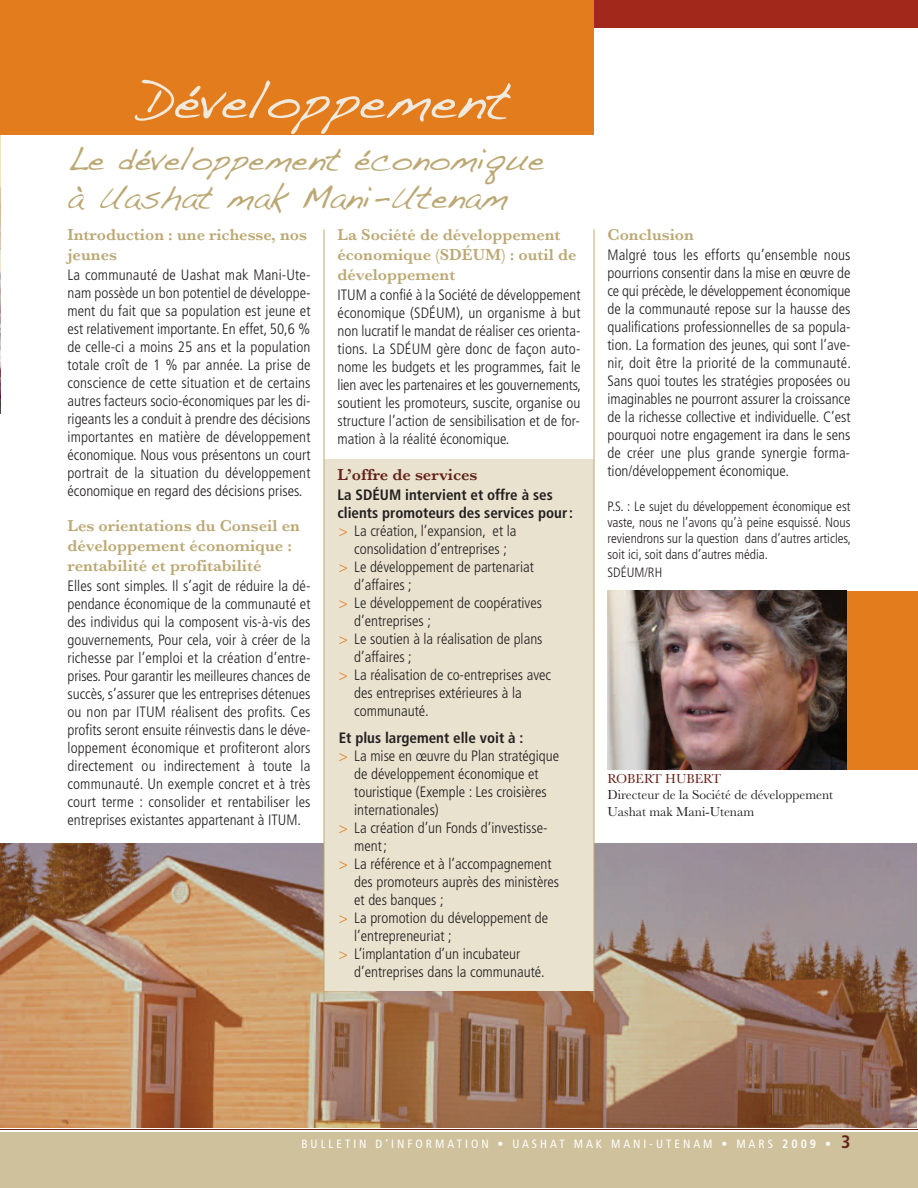
<style>
.page{position:relative;width:918px;height:1188px;background:#fff}
.page>*{position:absolute;margin:0;border:0;box-sizing:border-box;transform-origin:0 0}
.t1{font:54px "Handwriting Dakota";color:#efeadd}
.t2{font:33px/37.5px "Handwriting Dakota";color:#bba874}
.t3{font:600 16.5px/19.8px "Baskerville";color:#bba874}
.t4{font:600 16.5px "Baskerville";color:#642118}
.t5{font:300 condensed 15px/18px "Frutiger";color:#231f20;text-align:justify}
.t6{font:700 condensed 15px "Frutiger";color:#231f20}
.t7{font:300 condensed 13.5px/16.5px "Frutiger";color:#231f20}
.t8{font:13.5px/16.2px "Baskerville";color:#231f20}
.t9{font:13.5px "Baskerville";color:#642118}
.t10{font:condensed 12px "Frutiger";letter-spacing:.25em;color:#fff}
.s1{color:#e37c1c}
.s2{font-weight:700}
.s3{font-weight:700;font-size:18px;color:#642118}
</style>
<div class="page">
<img style="left:0;top:844px;width:916px;height:283px">
<div style="left:324px;top:459px;width:270px;height:531px;background:#e8e2ce"></div>
<div style="left:0;top:1132px;width:918px;height:56px;background:#cec19c"></div>
<hr style="left:0;top:1129px;width:918px;height:1px;background:#642118">
<img style="left:0;top:135px;width:1px;height:278px">
<div style="left:0;top:0;width:594px;height:135px;background:#e37c1c"></div>
<hr style="left:324px;top:230px;width:1px;height:774px;background:#bba874">
<hr style="left:594px;top:230px;width:1px;height:773px;background:#bba874">
<div style="left:594px;top:0;width:324px;height:27px;background:#a1281b"></div>
<div style="left:608px;top:591px;width:310px;height:179px;background:#e37c1c"></div>
<img style="left:608px;top:591px;width:238px;height:179px">
<h1 class="t1" style="left:138px;top:68px;width:374px">Développement</h1>
<h2 class="t2" style="left:68px;top:140px;width:478px">Le développement économique à Uashat mak Mani-Utenam</h2>
<p class="t3" style="left:67px;top:224px;width:241px">Introduction : une richesse, nos jeunes</p>
<p class="t5" style="left:67px;top:267px;width:245px">La communauté de Uashat mak Mani-Ute&shy;nam possède un bon potentiel de développe&shy;ment du fait que sa population est jeune et est relativement importante. En effet, 50,6 % de celle-ci a moins 25 ans et la population totale croît de 1 % par année. La prise de conscience de cette situation et de certains autres facteurs socio-économiques par les di&shy;rigeants les a conduit à prendre des décisions importantes en matière de développement économique. Nous vous présentons un court portrait de la situation du développement économique en regard des décisions prises.</p>
<p class="t3" style="left:68px;top:516px;width:234px">Les orientations du Conseil en développement économique : rentabilité et profitabilité</p>
<p class="t5" style="left:67px;top:578px;width:245px">Elles sont simples. Il s’agit de réduire la dé&shy;pendance économique de la communauté et des individus qui la composent vis-à-vis des gouvernements, Pour cela, voir à créer de la richesse par l’emploi et la création d’entre&shy;prises. Pour garantir les meilleures chances de succès, s’assurer que les entreprises détenues ou non par ITUM réalisent des profits. Ces profits seront ensuite réinvestis dans le déve&shy;loppement économique et profiteront alors directement ou indirectement à toute la communauté. Un exemple concret et à très court terme : consolider et rentabiliser les entreprises existantes appartenant à ITUM.</p>
<p class="t3" style="left:337px;top:225px;width:240px">La Société de développement économique (SDÉUM) : outil de développement</p>
<p class="t5" style="left:337px;top:287px;width:245px">ITUM a confié à la Société de développement économique (SDÉUM), un organisme à but non lucratif le mandat de réaliser ces orienta&shy;tions. La SDÉUM gère donc de façon auto&shy;nome les budgets et les programmes, fait le lien avec les partenaires et les gouvernements, soutient les promoteurs, suscite, organise ou structure l’action de sensibilisation et de for&shy;mation à la réalité économique.</p>
<p class="t4" style="left:338px;top:465px;width:141px">L’offre de services</p>
<p class="t6" style="left:338px;top:489px;width:217px">La SDÉUM intervient et offre à ses</p>
<p class="t6" style="left:338px;top:507px;width:237px">clients promoteurs des services pour:</p>
<p class="t5" style="left:339px;top:523px;width:179px"><span class="s1">&gt;</span> La création, l’expansion, et la</p>
<p class="t5" style="left:354px;top:541px;width:154px">consolidation d’entreprises ;</p>
<p class="t5" style="left:339px;top:559px;width:197px"><span class="s1">&gt;</span> Le développement de partenariat</p>
<p class="t5" style="left:354px;top:577px;width:59px">d’affaires ;</p>
<p class="t5" style="left:339px;top:595px;width:205px"><span class="s1">&gt;</span> Le développement de coopératives</p>
<p class="t5" style="left:354px;top:613px;width:78px">d’entreprises ;</p>
<p class="t5" style="left:339px;top:631px;width:205px"><span class="s1">&gt;</span> Le soutien à la réalisation de plans</p>
<p class="t5" style="left:354px;top:649px;width:59px">d’affaires ;</p>
<p class="t5" style="left:339px;top:667px;width:214px"><span class="s1">&gt;</span> La réalisation de co-entreprises avec</p>
<p class="t5" style="left:354px;top:685px;width:169px">des entreprises extérieures à la</p>
<p class="t5" style="left:354px;top:703px;width:76px">communauté.</p>
<p class="t6" style="left:339px;top:732px;width:186px">Et plus largement elle voit à :</p>
<p class="t5" style="left:339px;top:748px;width:222px"><span class="s1">&gt;</span> La mise en œuvre du Plan stratégique</p>
<p class="t5" style="left:354px;top:766px;width:186px">de développement économique et</p>
<p class="t5" style="left:354px;top:784px;width:194px">touristique (Exemple : Les croisières</p>
<p class="t5" style="left:354px;top:802px;width:86px">internationales)</p>
<p class="t5" style="left:339px;top:820px;width:210px"><span class="s1">&gt;</span> La création d’un Fonds d’investisse-</p>
<p class="t5" style="left:354px;top:838px;width:34px">ment;</p>
<p class="t5" style="left:339px;top:856px;width:215px"><span class="s1">&gt;</span> La référence et à l’accompagnement</p>
<p class="t5" style="left:354px;top:874px;width:207px">des promoteurs auprès des ministères</p>
<p class="t5" style="left:354px;top:892px;width:91px">et des banques ;</p>
<p class="t5" style="left:339px;top:910px;width:211px"><span class="s1">&gt;</span> La promotion du développement de</p>
<p class="t5" style="left:354px;top:928px;width:99px">l’entrepreneuriat ;</p>
<p class="t5" style="left:339px;top:946px;width:183px"><span class="s1">&gt;</span> L’implantation d’un incubateur</p>
<p class="t5" style="left:354px;top:964px;width:192px">d’entreprises dans la communauté.</p>
<p class="t3" style="left:608px;top:224px;width:88px">Conclusion</p>
<p class="t5" style="left:608px;top:247px;width:245px">Malgré tous les efforts qu’ensemble nous pourrions consentir dans la mise en œuvre de ce qui précède, le développement économique de la communauté repose sur la hausse des qualifications professionnelles de sa popula&shy;tion. La formation des jeunes, qui sont l’ave&shy;nir, doit être la priorité de la communauté.<br>Sans quoi toutes les stratégies proposées ou imaginables ne pourront assurer la croissance de la richesse collective et individuelle. C’est pourquoi notre engagement ira dans le sens de créer une plus grande synergie forma&shy;tion/développement économique.</p>
<p class="t7" style="left:607px;top:499px;width:245px">P.S. : Le sujet du développement économique est vaste, nous ne l’avons qu’à peine esquissé. Nous reviendrons sur la question dans d’autres articles, soit ici, soit dans d’autres média.<br>SDÉUM/RH</p>
<p class="t9" style="left:608px;top:771px;width:115px">ROBERT HUBERT</p>
<p class="t8" style="left:608px;top:787px;width:227px">Directeur de la Société de développement<br>Uashat mak Mani-Utenam</p>
<p class="t10" style="left:302px;top:1138px;width:550px">BULLETIN D’INFORMATION • UASHAT MAK MANI-UTENAM • MARS <span class="s2">2009 •</span> <span class="s3">3</span></p>
</div>
